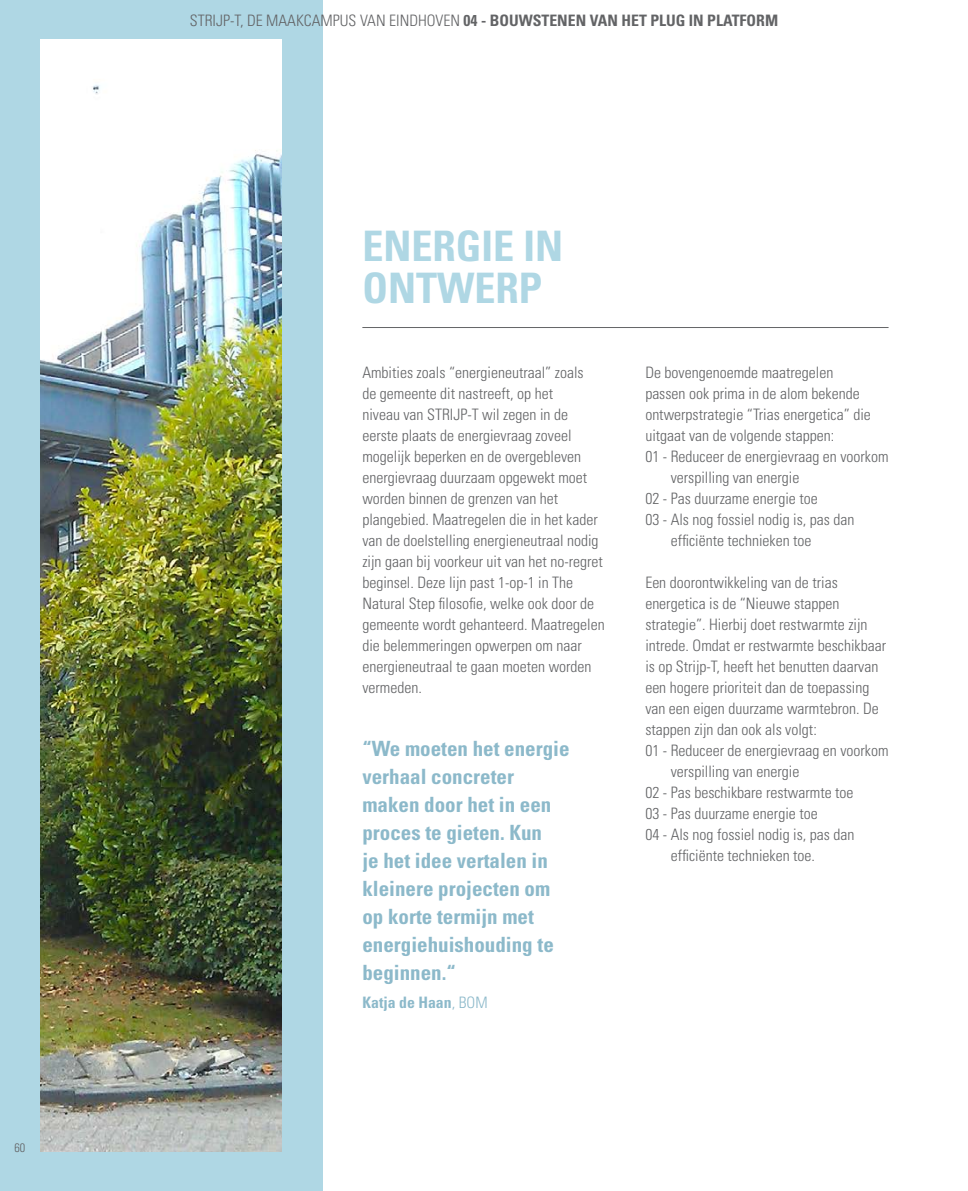
<style>
.page{position:relative;width:968px;height:1191px;background:#fff}
.page>*{position:absolute;margin:0;border:0;box-sizing:border-box;transform-origin:0 0}
.t1{font:700 condensed 42px/42px "Univers LT Std";color:#afd7e4}
.t2{font:700 condensed 21px/28px "Univers LT Std";color:#8cb9ca}
.t3{font:300 condensed 15.75px/21px "Univers LT Std";color:#636466}
.t4{font:700 condensed 15.75px "Univers LT Std";color:#636466}
.t5{font:700 condensed 15.75px "Univers LT Std";color:#8cb9ca}
.t6{font:300 condensed 12.25px "Univers LT Std";color:#636466}
.s1{font-weight:300}
</style>
<div class="page">
<div style="left:0;top:0;width:322px;height:1191px;background:#afd7e4"></div>
<img style="left:40px;top:40px;width:241px;height:1111px">
<hr style="left:362px;top:327px;width:526px;height:1px;background:#636466">
<p class="t6" style="left:14px;top:1140px;width:12px">60</p>
<p class="t3" style="left:190px;top:10px;width:8px">strijp</p>
<p class="t3" style="left:230px;top:10px;width:47px">-t, de maakcampus</p>
<p class="t3" style="left:360px;top:10px;width:10px">van</p>
<p class="t3" style="left:389px;top:10px;width:9px">eindhoven</p>
<p class="t4" style="left:463px;top:11px;width:316px">04 - bouwstenen van het plug in platform</p>
<h1 class="t1" style="left:362px;top:224px;width:202px">Energie in ontwerp</h1>
<p class="t3" style="left:362px;top:362px;width:244px">Ambities zoals “energieneutraal” zoals<br>de gemeente dit nastreeft, op het<br>niveau van STRIJP-T wil zegen in de eerste plaats de energievraag zoveel mogelijk beperken en de overgebleven energievraag duurzaam opgewekt moet worden binnen de grenzen van het plangebied. Maatregelen die in het kader van de doelstelling energieneutraal nodig zijn gaan bij voorkeur uit van het no-regret beginsel. Deze lijn past 1-op-1 in The Natural Step filosofie, welke ook door de gemeente wordt gehanteerd. Maatregelen die belemmeringen opwerpen om naar energieneutraal te gaan moeten worden vermeden.</p>
<h2 class="t2" style="left:362px;top:734px;width:209px">“We moeten het energie verhaal concreter maken door het in een proces te gieten. Kun<br>je het idee vertalen in kleinere projecten om op korte termijn met energiehuishouding te beginnen.“</h2>
<p class="t5" style="left:362px;top:993px;width:127px">Katja de Haan<span class="s1">, BOM</span></p>
<p class="t3" style="left:645px;top:362px;width:190px">De bovengenoemde maatregelen</p>
<p class="t3" style="left:645px;top:383px;width:216px">passen ook prima in de alom bekende</p>
<p class="t3" style="left:645px;top:404px;width:227px">ontwerpstrategie “Trias energetica” die</p>
<p class="t3" style="left:645px;top:425px;width:190px">uitgaat van de volgende stappen:</p>
<p class="t3" style="left:645px;top:446px;width:245px">01 - Reduceer de energievraag en voorkom</p>
<p class="t3" style="left:670px;top:467px;width:130px">verspilling van energie</p>
<p class="t3" style="left:645px;top:488px;width:174px">02 - Pas duurzame energie toe</p>
<p class="t3" style="left:645px;top:509px;width:210px">03 - Als nog fossiel nodig is, pas dan</p>
<p class="t3" style="left:670px;top:530px;width:142px">efficiënte technieken toe</p>
<p class="t3" style="left:645px;top:572px;width:194px">Een doorontwikkeling van de trias</p>
<p class="t3" style="left:645px;top:593px;width:196px">energetica is de “Nieuwe stappen</p>
<p class="t3" style="left:645px;top:614px;width:224px">strategie”. Hierbij doet restwarmte zijn</p>
<p class="t3" style="left:645px;top:635px;width:242px">intrede. Omdat er restwarmte beschikbaar</p>
<p class="t3" style="left:645px;top:656px;width:234px">is op Strijp-T, heeft het benutten daarvan</p>
<p class="t3" style="left:645px;top:677px;width:225px">een hogere prioriteit dan de toepassing</p>
<p class="t3" style="left:645px;top:698px;width:235px">van een eigen duurzame warmtebron. De</p>
<p class="t3" style="left:645px;top:719px;width:173px">stappen zijn dan ook als volgt:</p>
<p class="t3" style="left:645px;top:740px;width:245px">01 - Reduceer de energievraag en voorkom</p>
<p class="t3" style="left:670px;top:761px;width:130px">verspilling van energie</p>
<p class="t3" style="left:645px;top:782px;width:210px">02 - Pas beschikbare restwarmte toe</p>
<p class="t3" style="left:645px;top:803px;width:174px">03 - Pas duurzame energie toe</p>
<p class="t3" style="left:645px;top:824px;width:210px">04 - Als nog fossiel nodig is, pas dan</p>
<p class="t3" style="left:670px;top:845px;width:146px">efficiënte technieken toe.</p>
</div>
